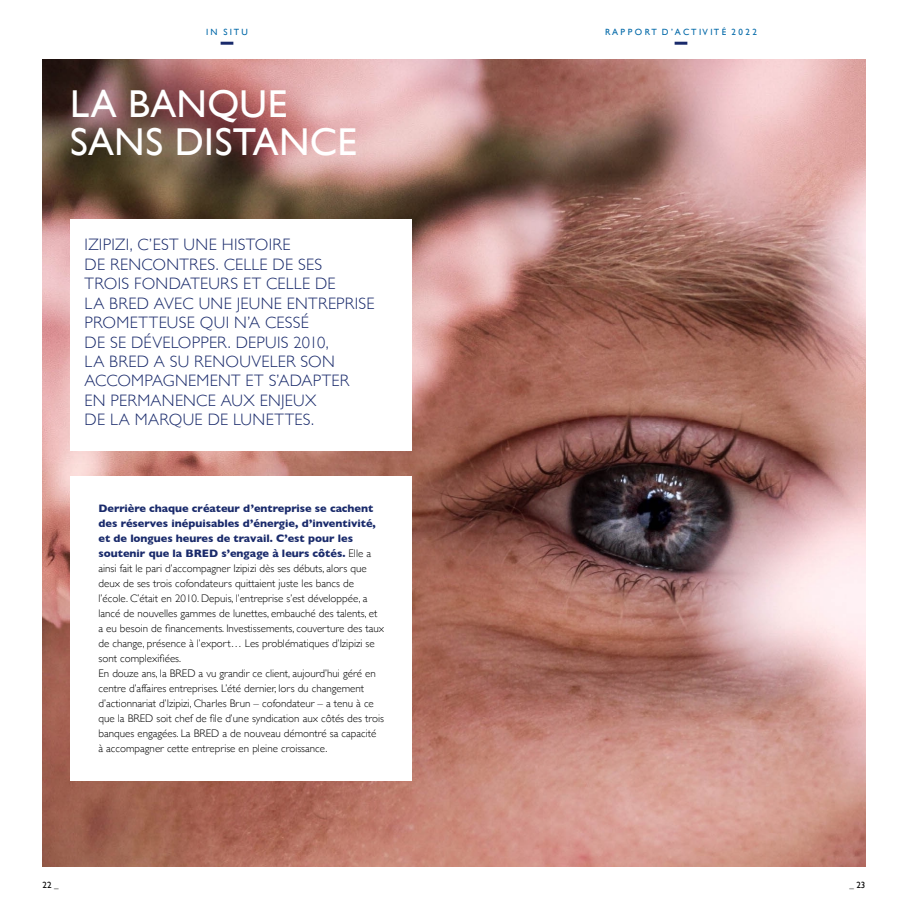
<style>
.page{position:relative;width:908px;height:913px;background:#fff}
.page>*{position:absolute;margin:0;border:0;box-sizing:border-box;transform-origin:0 0}
.t1{font:38.8px/38.5px "Gill Sans";letter-spacing:.01em;color:#fff}
.t2{font:300 16.5px/19.4px "Gill Sans";letter-spacing:.015em;color:#192a6b}
.t3{font:300 11px/15px "Gill Sans";color:#000}
.t4{font:9px "Gill Sans";letter-spacing:.22em;color:#0068a8}
.t5{font:9px "Gill Sans";color:#000}
.s1{font-weight:700;color:#192a6b}
.s2{font-weight:300}
</style>
<div class="page">
<img style="left:43px;top:60px;width:822px;height:806px">
<div style="left:70px;top:476px;width:341px;height:305px;background:#fff"></div>
<div style="left:70px;top:219px;width:341px;height:232px;background:#fff"></div>
<svg style="left:220px;top:42px;width:13px;height:3px"></svg>
<svg style="left:674px;top:42px;width:13px;height:3px"></svg>
<p class="t4" style="left:206px;top:27px;width:43px">IN SITU</p>
<p class="t4" style="left:604px;top:27px;width:153px">R A P P O R T D ’ A C T I V I T É 2 0 2 2</p>
<h1 class="t1" style="left:70px;top:84px;width:288px">LA BANQUE<br>SANS DISTANCE</h1>
<p class="t2" style="left:85px;top:235px;width:291px">IZIPIZI, C’EST UNE HISTOIRE<br>DE RENCONTRES. CELLE DE SES<br>TROIS FONDATEURS ET CELLE DE<br>LA BRED AVEC UNE JEUNE ENTREPRISE<br>PROMETTEUSE QUI N’A CESSÉ<br>DE SE DÉVELOPPER. DEPUIS 2010,<br>LA BRED A SU RENOUVELER SON<br>ACCOMPAGNEMENT ET S’ADAPTER<br>EN PERMANENCE AUX ENJEUX<br>DE LA MARQUE DE LUNETTES.</p>
<p class="t3" style="left:98px;top:500px;width:287px"><span class="s1">Derrière chaque créateur d’entreprise se cachent des réserves inépuisables d’énergie, d’inventivité, et de longues heures de travail. C’est pour les soutenir que la BRED s’engage à leurs côtés.</span> Elle a ainsi fait le pari d’accompagner Izipizi dès ses débuts, alors que deux de ses trois cofondateurs quittaient juste les bancs de l’école. C’était en 2010. Depuis, l’entreprise s’est développée, a lancé de nouvelles gammes de lunettes, embauché des talents, et a eu besoin de financements. Investissements, couverture des taux de change, présence à l’export… Les problématiques d’Izipizi se sont complexifiées.<br>En douze ans, la BRED a vu grandir ce client, aujourd’hui géré en centre d’affaires entreprises. L’été dernier, lors du changement d’actionnariat d’Izipizi, Charles Brun – cofondateur – a tenu à ce que la BRED soit chef de file d’une syndication aux côtés des trois banques engagées. La BRED a de nouveau démontré sa capacité<br>à accompagner cette entreprise en pleine croissance.</p>
<p class="t5" style="left:43px;top:880px;width:18px">22 <span class="s2">_</span></p>
<p class="t5" style="left:849px;top:880px;width:18px"><span class="s2">_</span> 23</p>
</div>
